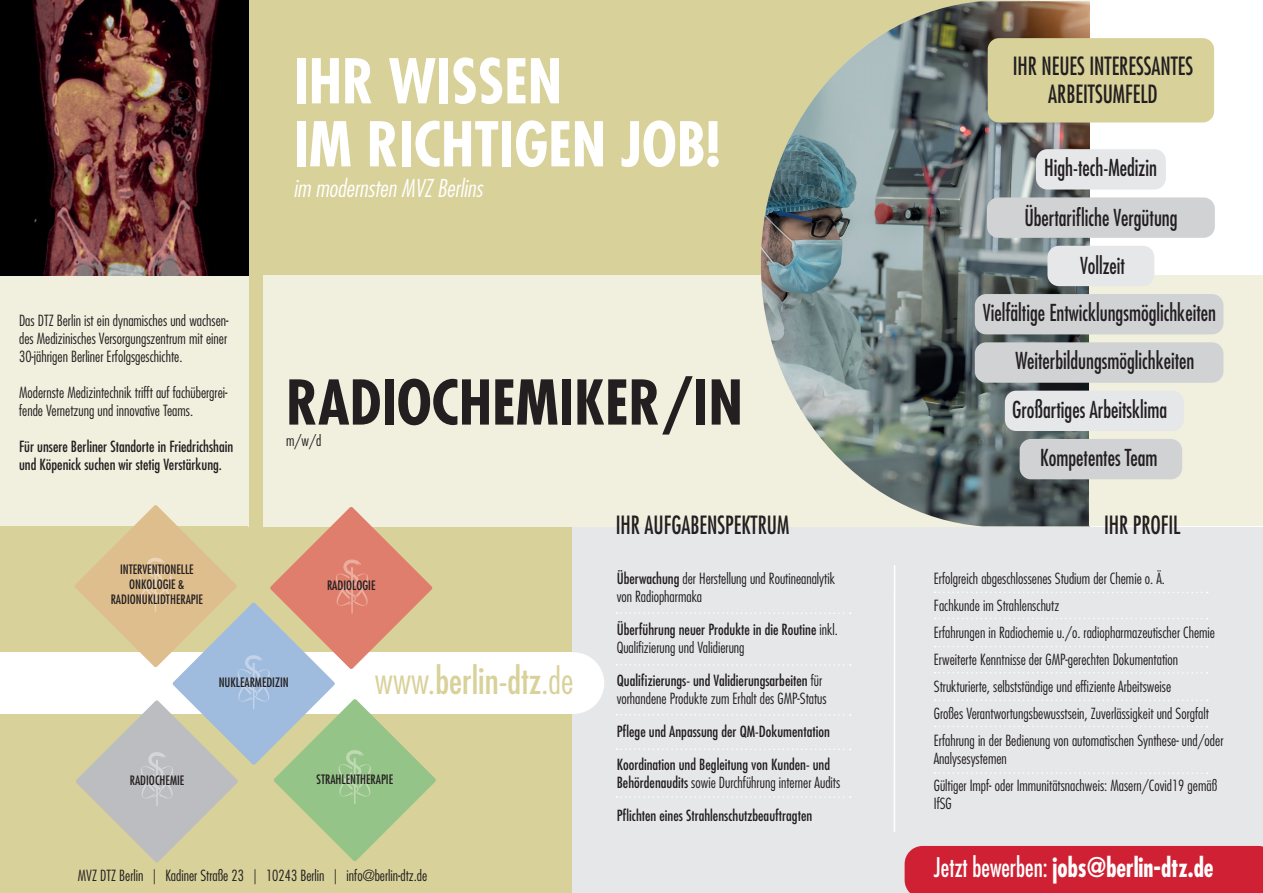
<style>
.page{position:relative;width:1263px;height:893px;background:#fff}
.page>*{position:absolute;margin:0;border:0;box-sizing:border-box;transform-origin:0 0}
.t1{font:700 condensed 60px/63px "Futura Std";color:#fff}
.t2{font:700 condensed 60px "Futura Std";color:#231f20}
.t3{font:condensed 36px "Futura Std";color:#d8d199}
.t4{font:700 condensed 26.25px "Futura Std";color:#fff;scale:.89 1}
.t5{font:condensed 24.45px/28.2px "Futura Std";color:#231f20;text-align:center;scale:.89 1}
.t6{font:italic 300 condensed 24px "Futura Std";color:#fff}
.t7{font:condensed 22.8px/48.3px "Futura Std";color:#231f20;scale:.89 1}
.t8{font:300 condensed 15px/27px "Futura Std";color:#231f20}
.t9{font:condensed 15px/18px "Futura Std";color:#231f20}
.t10{font:condensed 12.6px/15.1px "Futura Std";color:#231f20;text-align:center}
.s1{font-weight:300}
.s2{font-weight:400}
</style>
<div class="page">
<div style="left:0;top:524px;width:574px;height:369px;background:#d8d199"></div>
<div style="left:573px;top:526px;width:690px;height:367px;background:#e6e7e9"></div>
<div style="left:249px;top:0;width:781px;height:286px;background:#d8d199"></div>
<div style="left:249px;top:275px;width:781px;height:251px;background:#f1f0df"></div>
<img style="left:761px;top:1px;width:329px;height:525px">
<div style="left:0;top:275px;width:249px;height:251px;background:#f1f0df"></div>
<img style="left:0;top:0;width:249px;height:275px">
<div style="left:1089px;top:275px;width:174px;height:251px;background:#f1f0df"></div>
<div style="left:975px;top:294px;width:248px;height:40px;background:#d1d2d4;border-radius:11px"></div>
<div style="left:1036px;top:149px;width:130px;height:41px;background:#e6e7e9;border-radius:11px"></div>
<div style="left:1005px;top:391px;width:179px;height:40px;background:#e6e7e9;border-radius:11px"></div>
<div style="left:1020px;top:439px;width:162px;height:40px;background:#d1d2d4;border-radius:11px"></div>
<div style="left:987px;top:197px;width:228px;height:41px;background:#d1d2d4;border-radius:11px"></div>
<div style="left:988px;top:38px;width:226px;height:85px;background:#d8d199;border-radius:11px"></div>
<div style="left:1047px;top:246px;width:107px;height:40px;background:#e6e7e9;border-radius:11px"></div>
<div style="left:249px;top:275px;width:14px;height:251px;background:#d8d199"></div>
<div style="left:905px;top:846px;width:358px;height:47px;background:#cf2133"></div>
<div style="left:543px;top:652px;width:61px;height:62px;background:#fff;border-radius:50%"></div>
<div style="left:0;top:652px;width:572px;height:62px;background:#fff"></div>
<svg style="left:75px;top:505px;width:361px;height:358px"></svg>
<hr style="left:894px;top:565px;width:1px;height:267px;background:#fff">
<div style="left:975px;top:342px;width:248px;height:41px;background:#d1d2d4;border-radius:11px"></div>
<svg style="left:616px;top:612px;width:235px;height:2px"></svg>
<svg style="left:616px;top:664px;width:235px;height:2px"></svg>
<svg style="left:616px;top:714px;width:235px;height:2px"></svg>
<svg style="left:616px;top:748px;width:235px;height:2px"></svg>
<svg style="left:616px;top:796px;width:235px;height:2px"></svg>
<svg style="left:934px;top:591px;width:274px;height:2px"></svg>
<svg style="left:934px;top:618px;width:274px;height:1px"></svg>
<svg style="left:934px;top:646px;width:274px;height:1px"></svg>
<svg style="left:934px;top:672px;width:274px;height:2px"></svg>
<svg style="left:934px;top:699px;width:274px;height:2px"></svg>
<svg style="left:934px;top:726px;width:274px;height:1px"></svg>
<svg style="left:934px;top:772px;width:274px;height:2px"></svg>
<p class="t8" style="left:19px;top:312px;width:211px;line-height:18px;text-align:justify">Das DTZ Berlin ist ein dynamisches und wachsen&shy;des Medizinisches Versorgungszentrum mit einer 30-jährigen Berliner Erfolgsgeschichte.</p>
<p class="t8" style="left:19px;top:384px;width:210px;line-height:18px">Modernste Medizintechnik trifft auf fachübergrei&shy;fende Vernetzung und innovative Teams.</p>
<p class="t9" style="left:19px;top:438px;width:216px">Für unsere Berliner Standorte in Friedrichshain und Köpenick suchen wir stetig Verstärkung.</p>
<h1 class="t1" style="left:293px;top:50px;width:428px">IHR WISSEN<br>IM RICHTIGEN JOB!</h1>
<h3 class="t6" style="left:293px;top:174px;width:190px">im modernsten MVZ Berlins</h3>
<h1 class="t2" style="left:286px;top:365px;width:458px">RADIOCHEMIKER/IN</h1>
<p class="t8" style="left:286px;top:427px;width:37px">m/w/d</p>
<p class="t10" style="left:111px;top:561px;width:94px">INTERVENTIONELLE<br>ONKOLOGIE &amp;<br>RADIONUKLIDTHERAPIE</p>
<p class="t10" style="left:219px;top:675px;width:72px">NUKLEARMEDIZIN</p>
<p class="t10" style="left:327px;top:578px;width:50px">RADIOLOGIE</p>
<h2 class="t3" style="left:375px;top:660px;width:200px"><span class="s1">www.</span>berlin-dtz<span class="s1">.de</span></h2>
<p class="t10" style="left:130px;top:773px;width:56px">RADIOCHEMIE</p>
<p class="t10" style="left:317px;top:772px;width:78px">STRAHLENTHERAPIE</p>
<p class="t8" style="left:78px;top:862px;width:351px">MVZ DTZ Berlin | Kadiner Straße 23 | 10243 Berlin | info@berlin-dtz.de</p>
<h3 class="t5" style="left:616px;top:511px;width:197px">IHR AUFGABENSPEKTRUM</h3>
<p class="t8" style="left:617px;top:569px;width:220px;line-height:18px"><span class="s2">Überwachung</span> der Herstellung und Routineanalytik von Radiopharmaka</p>
<p class="t9" style="left:617px;top:620px;width:223px">Überführung neuer Produkte in die Routine <span class="s1">inkl.<br>Qualifizierung und Validierung</span></p>
<p class="t8" style="left:617px;top:671px;width:211px;line-height:18px"><span class="s2">Qualifizierungs- und Validierungsarbeiten</span> für vorhandene Produkte zum Erhalt des GMP-Status</p>
<p class="t9" style="left:617px;top:722px;width:215px">Pflege und Anpassung der QM-Dokumentation</p>
<p class="t9" style="left:617px;top:755px;width:225px">Koordination und Begleitung von Kunden- und<br>Behördenaudits <span class="s1">sowie Durchführung interner Audits</span></p>
<p class="t9" style="left:617px;top:806px;width:197px">Pflichten eines Strahlenschutzbeauftragten</p>
<h3 class="t5" style="left:1013px;top:51px;width:204px">IHR NEUES INTERESSANTES<br>ARBEITSUMFELD</h3>
<h3 class="t7" style="left:1044px;top:143px;width:128px">High-tech-Medizin</h3>
<h3 class="t7" style="left:1024px;top:193px;width:174px">Übertarifliche Vergütung</h3>
<h3 class="t7" style="left:1080px;top:241px;width:52px">Vollzeit</h3>
<h3 class="t7" style="left:983px;top:288px;width:263px">Vielfältige Entwicklungsmöglichkeiten</h3>
<h3 class="t7" style="left:1015px;top:336px;width:203px">Weiterbildungsmöglichkeiten</h3>
<h3 class="t7" style="left:1040px;top:385px;width:144px;text-indent:-28px">Großartiges Arbeitsklima<br>Kompetentes Team</h3>
<h3 class="t5" style="left:1104px;top:511px;width:87px">IHR PROFIL</h3>
<p class="t8" style="left:934px;top:565px;width:291px">Erfolgreich abgeschlossenes Studium der Chemie o. Ä.<br>Fachkunde im Strahlenschutz<br>Erfahrungen in Radiochemie u./o. radiopharmazeutischer Chemie Erweiterte Kenntnisse der GMP-gerechten Dokumentation Strukturierte, selbstständige und effiziente Arbeitsweise<br>Großes Verantwortungsbewusstsein, Zuverlässigkeit und Sorgfalt Erfahrung in der Bedienung von automatischen Synthese- und/oder</p>
<p class="t8" style="left:934px;top:745px;width:285px">Analysesystemen<br>Gültiger Impf- oder Immunitätsnachweis: Masern/Covid19 gemäß</p>
<p class="t8" style="left:934px;top:790px;width:19px">IfSG</p>
<h3 class="t4" style="left:934px;top:851px;width:316px"><span class="s2">Jetzt bewerben:</span> jobs@berlin-dtz.de</h3>
</div>
